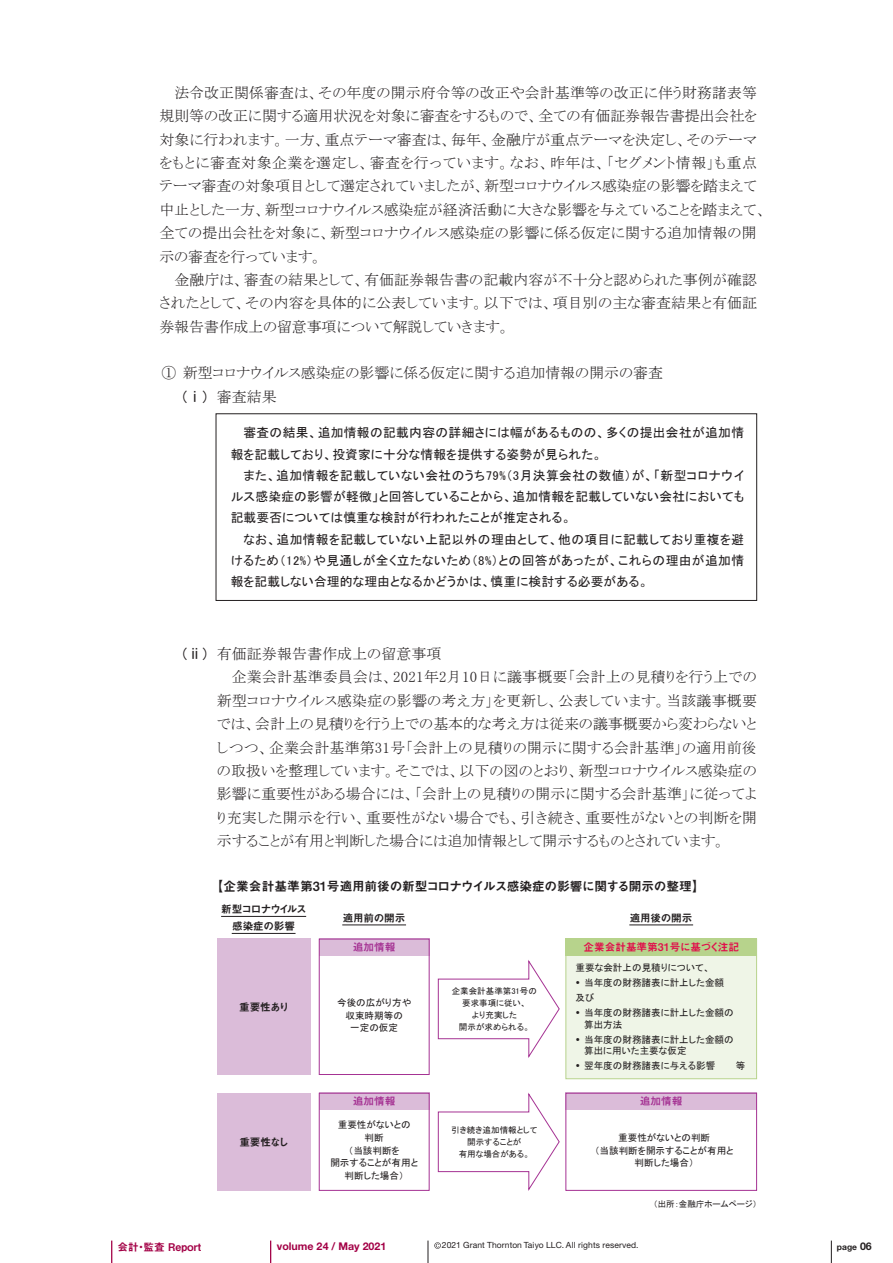
<style>
.page{position:relative;width:893px;height:1263px;background:#fff}
.page>*{position:absolute;margin:0;border:0;box-sizing:border-box;transform-origin:0 0}
.t1{font:14.85px/23.4px "MS P Mincho";letter-spacing:.005em;color:#231f20}
.t2{font:12.75px/21.3px "MS P Gothic";letter-spacing:.01em;color:#231f20;text-align:justify}
.t3{font:12.75px "Midashi Go Pro MB31";letter-spacing:-.03em;color:#231f20}
.t4{font:10.65px "Midashi Go Pro MB31";letter-spacing:-.03em;color:#231f20}
.t5{font:700 10.65px "Helvetica Neue LT Std";color:#a30146}
.t6{font:10.65px "Midashi Go Pro MB31";color:#e0104b}
.t7{font:10.65px/17px "Midashi Go Pro MB31";letter-spacing:-.055em;color:#231f20;text-align:center}
.t8{font:10.65px "Midashi Go Pro MB31";color:#a53293}
.t9{font:10.65px "Midashi Go Pr 5 MB31";color:#a30146}
.t10{font:9.6px/12.8px "MS P Gothic";color:#231f20;text-align:center}
.t11{font:8.55px/11.7px "MS P Gothic";color:#231f20;text-align:center}
.t12{font:8.55px "Helvetica Neue LT Std";letter-spacing:.01em;color:#231f20}
.t13{font:700 8.55px "Helvetica Neue LT Std";color:#231f20}
.s1{font-family:"MS P Gothic"}
.s2{font-family:"Ryumin Pro";font-weight:300}
.s3{font-size:10.65px}
</style>
<div class="page">
<svg style="left:111px;top:1240px;width:1px;height:23px"></svg>
<svg style="left:270px;top:1240px;width:1px;height:23px"></svg>
<svg style="left:831px;top:1240px;width:1px;height:23px"></svg>
<svg style="left:428px;top:1240px;width:13px;height:23px"></svg>
<div style="left:566px;top:939px;width:191px;height:140px;background:#eff5e7;border:1px solid #b7d38c"></div>
<div style="left:566px;top:939px;width:191px;height:17px;background:#b7d38c"></div>
<div style="left:319px;top:939px;width:110px;height:17px;background:#dbbcd9"></div>
<div style="left:319px;top:1093px;width:110px;height:17px;background:#dbbcd9"></div>
<div style="left:217px;top:939px;width:93px;height:136px;background:#dbbcd9"></div>
<div style="left:217px;top:1093px;width:93px;height:98px;background:#dbbcd9"></div>
<div style="left:319px;top:939px;width:110px;height:136px;border:1px solid #a53293"></div>
<div style="left:319px;top:1093px;width:110px;height:98px;border:1px solid #a53293"></div>
<div style="left:566px;top:1093px;width:191px;height:17px;background:#dbbcd9"></div>
<div style="left:566px;top:1093px;width:191px;height:98px;border:1px solid #a53293"></div>
<div style="left:216px;top:414px;width:541px;height:187px;border:1px solid #231f20"></div>
<hr style="left:221px;top:916px;width:85px;height:1px;background:#231f20">
<hr style="left:232px;top:933px;width:64px;height:1px;background:#231f20">
<hr style="left:342px;top:925px;width:64px;height:1px;background:#231f20">
<hr style="left:629px;top:925px;width:64px;height:1px;background:#231f20">
<svg style="left:438px;top:960px;width:122px;height:98px"></svg>
<svg style="left:438px;top:1092px;width:122px;height:99px"></svg>
<p class="t1" style="left:159px;top:81px;width:609px;text-indent:15px">法令改正関係審査は、その年度の開示府令等の改正や会計基準等の改正に伴う財務諸表等規則等の改正に関する適用状況を対象に審査をするもので、全ての有価証券報告書提出会社を対象に行われます。一方、重点テーマ審査は、毎年、金融庁が重点テーマを決定し、そのテーマをもとに審査対象企業を選定し、審査を行っています。なお、昨年は、「セグメント情報」も重点テーマ審査の対象項目として選定されていましたが、新型コロナウイルス感染症の影響を踏まえて中止とした一方、新型コロナウイルス感染症が経済活動に大きな影響を与えていることを踏まえて、全ての提出会社を対象に、新型コロナウイルス感染症の影響に係る仮定に関する追加情報の開示の審査を行っています。</p>
<p class="t1" style="left:159px;top:268px;width:599px;text-align:justify;text-indent:15px">金融庁は、審査の結果として、有価証券報告書の記載内容が不十分と認められた事例が確認されたとして、その内容を具体的に公表しています。以下では、項目別の主な審査結果と有価証券報告書作成上の留意事項について解説していきます。</p>
<p class="t1" style="left:183px;top:361px;width:482px;text-indent:-21px">① 新型コロナウイルス感染症の影響に係る仮定に関する追加情報の開示の審査<span class="s1">(ⅰ)</span> 審査結果</p>
<p class="t2" style="left:231px;top:422px;width:515px;text-indent:13px">審査の結果、追加情報の記載内容の詳細さには幅があるものの、多くの提出会社が追加情報を記載しており、投資家に十分な情報を提供する姿勢が見られた。</p>
<p class="t2" style="left:231px;top:464px;width:515px;text-indent:13px">また、追加情報を記載していない会社のうち79%（3月決算会社の数値）が、「新型コロナウイルス感染症の影響が軽微」と回答していることから、追加情報を記載していない会社においても記載要否については慎重な検討が行われたことが推定される。</p>
<p class="t2" style="left:231px;top:528px;width:515px;text-indent:13px">なお、追加情報を記載していない上記以外の理由として、他の項目に記載しており重複を避けるため（12%）や見通しが全く立たないため（8%）との回答があったが、これらの理由が追加情報を記載しない合理的な理由となるかどうかは、慎重に検討する必要がある。</p>
<p class="t1" style="left:183px;top:642px;width:260px"><span class="s1">(ⅱ)</span> 有価証券報告書作成上の留意事項</p>
<p class="t1" style="left:232px;top:665px;width:526px">企業会計基準委員会は、2021年2月10日に議事概要「会計上の見積りを行う上での</p>
<p class="t1" style="left:217px;top:689px;width:542px">新型コロナウイルス感染症の影響の考え方」を更新し、公表しています。当該議事概要</p>
<p class="t1" style="left:217px;top:712px;width:541px">では、会計上の見積りを行う上での基本的な考え方は従来の議事概要から変わらないと</p>
<p class="t1" style="left:217px;top:735px;width:541px">しつつ、企業会計基準第31号「会計上の見積りの開示に関する会計基準」の適用前後</p>
<p class="t1" style="left:217px;top:759px;width:542px">の取扱いを整理しています。そこでは、以下の図のとおり、新型コロナウイルス感染症の</p>
<p class="t1" style="left:217px;top:782px;width:541px">影響に重要性がある場合には、「会計上の見積りの開示に関する会計基準」に従ってよ</p>
<p class="t1" style="left:217px;top:806px;width:541px">り充実した開示を行い、重要性がない場合でも、引き続き、重要性がないとの判断を開</p>
<p class="t1" style="left:217px;top:829px;width:510px">示することが有用と判断した場合には追加情報として開示するものとされています。</p>
<p class="t3" style="left:210px;top:876px;width:496px">【企業会計基準第31号適用前後の新型コロナウイルス感染症の影響に関する開示の整理】</p>
<p class="t7" style="left:221px;top:899px;width:87px">新型コロナウイルス感染症の影響</p>
<p class="t4" style="left:343px;top:909px;width:64px">適用前の開示</p>
<p class="t4" style="left:630px;top:909px;width:64px">適用後の開示</p>
<p class="t8" style="left:353px;top:939px;width:44px">追加情報</p>
<p class="t4" style="left:239px;top:998px;width:52px">重要性あり</p>
<p class="t10" style="left:337px;top:996px;width:76px">今後の広がり方や収束時期等の<br>一定の仮定</p>
<p class="t11" style="left:452px;top:985px;width:87px">企業会計基準第31号の要求事項に従い、<br>より充実した<br>開示が求められる。</p>
<p class="t6" style="left:583px;top:939px;width:157px">企業会計基準第31号に基づく注記</p>
<p class="t10" style="left:576px;top:961px;width:136px">重要な会計上の見積りについて、</p>
<p class="t10" style="left:576px;top:975px;width:150px;line-height:15.1px;text-align:left"><span class="s2">•</span> 当年度の財務諸表に計上した金額及び</p>
<p class="t10" style="left:584px;top:1006px;width:151px;line-height:11.9px;text-align:left;text-indent:-9px"><span class="s2">•</span> 当年度の財務諸表に計上した金額の算出方法</p>
<p class="t10" style="left:584px;top:1033px;width:151px;line-height:11.9px;text-align:left;text-indent:-9px"><span class="s2">•</span> 当年度の財務諸表に計上した金額の算出に用いた主要な仮定</p>
<p class="t10" style="left:576px;top:1059px;width:141px"><span class="s2">•</span> 翌年度の財務諸表に与える影響</p>
<p class="t10" style="left:736px;top:1059px;width:11px">等</p>
<p class="t4" style="left:239px;top:1133px;width:51px">重要性なし</p>
<p class="t8" style="left:353px;top:1093px;width:44px">追加情報</p>
<p class="t8" style="left:640px;top:1093px;width:44px">追加情報</p>
<p class="t10" style="left:330px;top:1118px;width:89px">重要性がないとの<br>判断<br>（当該判断を<br>開示することが有用と判断した場合）</p>
<p class="t11" style="left:451px;top:1124px;width:88px">引き続き追加情報として開示することが<br>有用な場合がある。</p>
<p class="t10" style="left:595px;top:1131px;width:140px">重要性がないとの判断<br>（当該判断を開示することが有用と判断した場合）</p>
<p class="t11" style="left:653px;top:1197px;width:105px">（出所：金融庁ホームページ）</p>
<p class="t9" style="left:117px;top:1238px;width:85px">会計・監査 Report</p>
<p class="t5" style="left:277px;top:1239px;width:111px">volume 24 / May 2021</p>
<p class="t12" style="left:442px;top:1240px;width:198px">2021 Grant Thornton Taiyo LLC. All rights reserved.</p>
<p class="t13" style="left:837px;top:1242px;width:36px">page <span class="s3">06</span></p>
</div>
